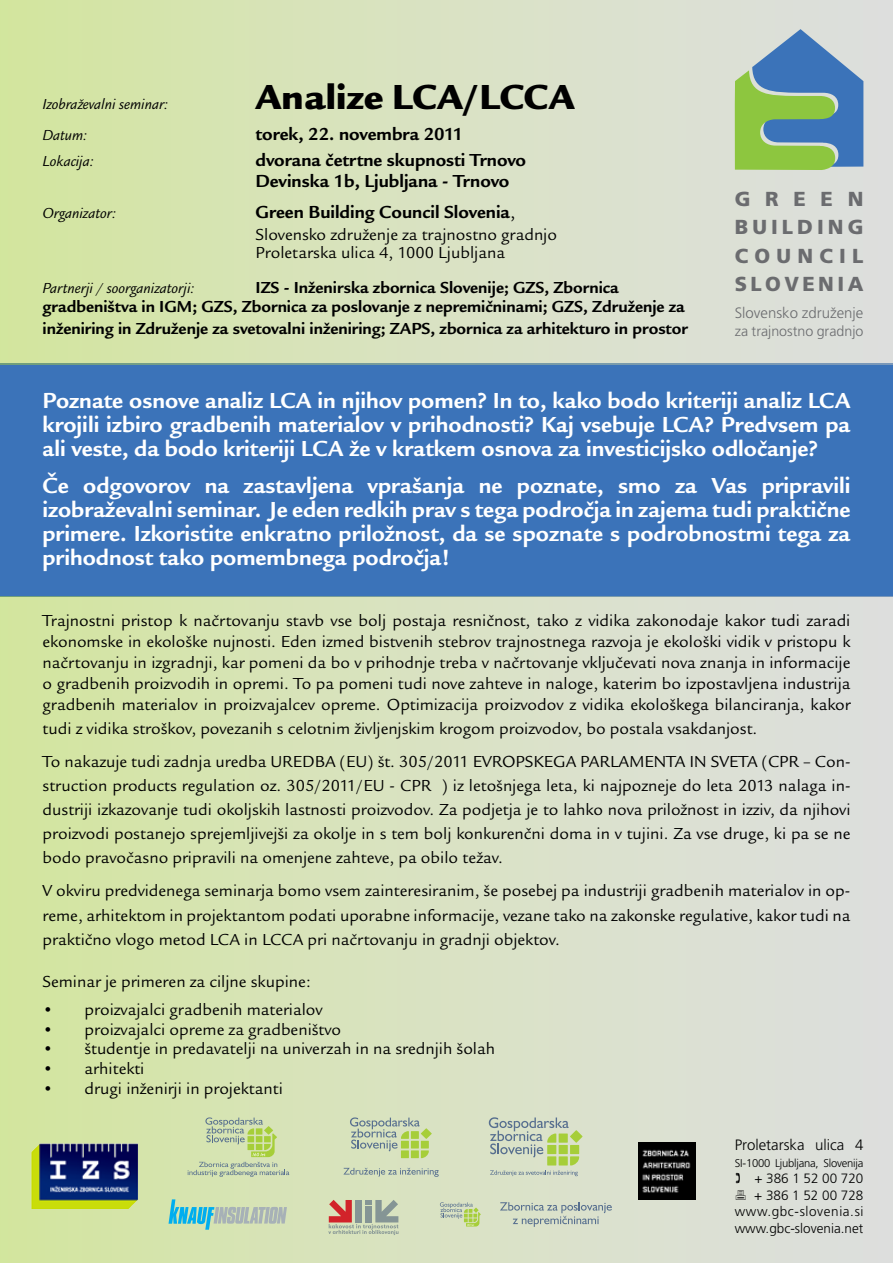
<style>
.page{position:relative;width:893px;height:1263px;background:#fff}
.page>*{position:absolute;margin:0;border:0;box-sizing:border-box;transform-origin:0 0}
.t1{font:36px "Legacy San Itc TEE Ultr";color:#000}
.t2{font:700 22.5px/24px "Legacy San Itc TEE";color:#fff;text-align:justify}
.t3{font:900 20.25px/28.5px "Frutiger";letter-spacing:.2em;color:#6b6c6f;text-align:justify}
.t4{font:700 18px/21.6px "Legacy San Itc TEE";color:#000}
.t5{font:16.5px/24px "Legacy San Itc TEE";color:#000;text-align:justify}
.t6{font:700 16.5px/19.8px "Legacy San Itc TEE";color:#000}
.t7{font:italic 15px "Legacy San Itc TEE";color:#000}
.t8{font:300 15px "Frutiger";color:#6b6c6f}
.t9{font:300 15px "Frutiger";color:#000}
.t10{font:300 14.25px "Frutiger";color:#6b6c6f}
.t11{font:300 13.5px/16.5px "Frutiger";color:#000;text-align:right}
.t12{font:300 11.25px "Frutiger";letter-spacing:-.02em;color:#000}
.s1{font-weight:400}
</style>
<div class="page">
<div style="left:0;top:364px;width:893px;height:233px;background:#3b73b9"></div>
<div style="left:0;top:0;width:893px;height:364px;background:linear-gradient(to right,#d4e5a2,#dedfe1)"></div>
<div style="left:0;top:597px;width:893px;height:666px;background:linear-gradient(to right,#d4e5a2,#dedfe1)"></div>
<img style="left:31px;top:1143px;width:107px;height:66px">
<img style="left:639px;top:1143px;width:56px;height:57px">
<div style="left:411px;top:1150px;width:8px;height:8px;background:#a6ce39"></div>
<svg style="left:421px;top:1150px;width:8px;height:8px"></svg>
<div style="left:401px;top:1150px;width:8px;height:8px;background:#a6ce39"></div>
<svg style="left:421px;top:1128px;width:11px;height:11px"></svg>
<div style="left:421px;top:1141px;width:8px;height:7px;background:#a6ce39"></div>
<svg style="left:350px;top:1117px;width:70px;height:34px;background:#b9c9a7"></svg>
<svg style="left:343px;top:1168px;width:96px;height:9px"></svg>
<div style="left:559px;top:1156px;width:9px;height:9px;background:#a6ce39"></div>
<div style="left:570px;top:1156px;width:9px;height:9px;background:#a6ce39"></div>
<div style="left:547px;top:1156px;width:9px;height:9px;background:#a6ce39"></div>
<svg style="left:570px;top:1130px;width:12px;height:13px"></svg>
<div style="left:570px;top:1145px;width:9px;height:9px;background:#a6ce39"></div>
<svg style="left:489px;top:1117px;width:80px;height:40px;background:#bac8ae"></svg>
<svg style="left:490px;top:1170px;width:88px;height:6px"></svg>
<svg style="left:735px;top:29px;width:128px;height:141px;background:#7ba798"></svg>
<svg style="left:188px;top:1117px;width:101px;height:60px;background:#c5d5a5"></svg>
<svg style="left:440px;top:1202px;width:41px;height:24px"></svg>
<svg style="left:500px;top:1202px;width:112px;height:25px;background:#c2ccbf"></svg>
<svg style="left:169px;top:1199px;width:118px;height:31px;background:#a8cebd"></svg>
<svg style="left:328px;top:1200px;width:70px;height:35px;background:#b8a998"></svg>
<svg style="left:736px;top:1173px;width:4px;height:10px"></svg>
<svg style="left:736px;top:1190px;width:10px;height:10px"></svg>
<p class="t7" style="left:43px;top:95px;width:127px">Izobraževalni seminar:</p>
<h1 class="t1" style="left:256px;top:74px;width:321px">Analize LCA/LCCA</h1>
<p class="t7" style="left:43px;top:126px;width:46px">Datum:</p>
<p class="t4" style="left:256px;top:123px;width:209px">torek, 22. novembra 2011</p>
<p class="t7" style="left:43px;top:152px;width:53px">Lokacija:</p>
<p class="t4" style="left:256px;top:149px;width:272px">dvorana četrtne skupnosti Trnovo<br>Devinska 1b, Ljubljana - Trnovo</p>
<p class="t7" style="left:43px;top:204px;width:75px">Organizator:</p>
<p class="t4" style="left:256px;top:201px;width:261px">Green Building Council Slovenia<span class="s1">,</span></p>
<p class="t5" style="left:256px;top:225px;width:303px;line-height:18px">Slovensko združenje za trajnostno gradnjo<br>Proletarska ulica 4, 1000 Ljubljana</p>
<p class="t7" style="left:43px;top:279px;width:154px">Partnerji / soorganizatorji:</p>
<p class="t6" style="left:43px;top:277px;width:644px;text-indent:213px">IZS - Inženirska zbornica Slovenije; GZS, Zbornica gradbeništva in IGM; GZS, Zbornica za poslovanje z nepremičninami; GZS, Združenje za</p>
<p class="t6" style="left:43px;top:319px;width:647px">inženiring in Združenje za svetovalni inženiring; ZAPS, zbornica za arhitekturo in prostor</p>
<p class="t3" style="left:735px;top:184px;width:130px">GREEN BUILDING COUNCIL SLOVENIA</p>
<p class="t8" style="left:735px;top:305px;width:130px">Slovensko združenje</p>
<p class="t10" style="left:735px;top:323px;width:130px">za trajnostno gradnjo</p>
<p class="t2" style="left:43px;top:389px;width:809px">Poznate osnove analiz LCA in njihov pomen? In to, kako bodo kriteriji analiz LCA krojili izbiro gradbenih materialov v prihodnosti? Kaj vsebuje LCA? Predvsem pa ali veste, da bodo kriteriji LCA že v kratkem osnova za investicijsko odločanje?</p>
<p class="t2" style="left:43px;top:474px;width:809px">Če odgovorov na zastavljena vprašanja ne poznate, smo za Vas pripravili izobraževalni seminar. Je eden redkih prav s tega področja in zajema tudi praktične primere. Izkoristite enkratno priložnost, da se spoznate s podrobnostmi tega za prihodnost tako pomembnega področja!</p>
<p class="t5" style="left:43px;top:611px;width:809px;line-height:21px">Trajnostni pristop k načrtovanju stavb vse bolj postaja resničnost, tako z vidika zakonodaje kakor tudi zaradi ekonomske in ekološke nujnosti. Eden izmed bistvenih stebrov trajnostnega razvoja je ekološki vidik v pristopu k načrtovanju in izgradnji, kar pomeni da bo v prihodnje treba v načrtovanje vključevati nova znanja in informacije o gradbenih proizvodih in opremi. To pa pomeni tudi nove zahteve in naloge, katerim bo izpostavljena industrija gradbenih materialov in proizvajalcev opreme. Optimizacija proizvodov z vidika ekološkega bilanciranja, kakor</p>
<p class="t5" style="left:43px;top:713px;width:809px;line-height:33px">tudi z vidika stroškov, povezanih s celotnim življenjskim krogom proizvodov, bo postala vsakdanjost.<br>To nakazuje tudi zadnja uredba UREDBA (EU) št. 305/2011 EVROPSKEGA PARLAMENTA IN SVETA (CPR – Con-</p>
<p class="t5" style="left:42px;top:774px;width:810px">struction products regulation oz. 305/2011/EU - CPR ) iz letošnjega leta, ki najpozneje do leta 2013 nalaga in&shy;dustriji izkazovanje tudi okoljskih lastnosti proizvodov. Za podjetja je to lahko nova priložnost in izziv, da njihovi proizvodi postanejo sprejemljivejši za okolje in s tem bolj konkurenčni doma in v tujini. Za vse druge, ki pa se ne bodo pravočasno pripravili na omenjene zahteve, pa obilo težav.</p>
<p class="t5" style="left:42px;top:879px;width:809px">V okviru predvidenega seminarja bomo vsem zainteresiranim, še posebej pa industriji gradbenih materialov in op&shy;reme, arhitektom in projektantom podati uporabne informacije, vezane tako na zakonske regulative, kakor tudi na praktično vlogo metod LCA in LCCA pri načrtovanju in gradnji objektov.</p>
<p class="t5" style="left:42px;top:969px;width:270px">Seminar je primeren za ciljne skupine:</p>
<p class="t5" style="left:42px;top:997px;width:282px">• proizvajalci gradbenih materialov</p>
<p class="t5" style="left:42px;top:1017px;width:300px">• proizvajalci opreme za gradbeništvo</p>
<p class="t5" style="left:42px;top:1037px;width:454px">• študentje in predavatelji na univerzah in na srednjih šolah</p>
<p class="t5" style="left:42px;top:1057px;width:103px">• arhitekti</p>
<p class="t5" style="left:42px;top:1077px;width:242px">• drugi inženirji in projektanti</p>
<p class="t9" style="left:735px;top:1136px;width:130px">Proletarska ulica 4</p>
<p class="t12" style="left:735px;top:1156px;width:130px">SI-1000 Ljubljana, Slovenija</p>
<p class="t11" style="left:735px;top:1170px;width:130px">+ 386 1 52 00 720<br>+ 386 1 52 00 728 www.gbc-slovenia.si www.gbc-slovenia.net</p>
</div>
